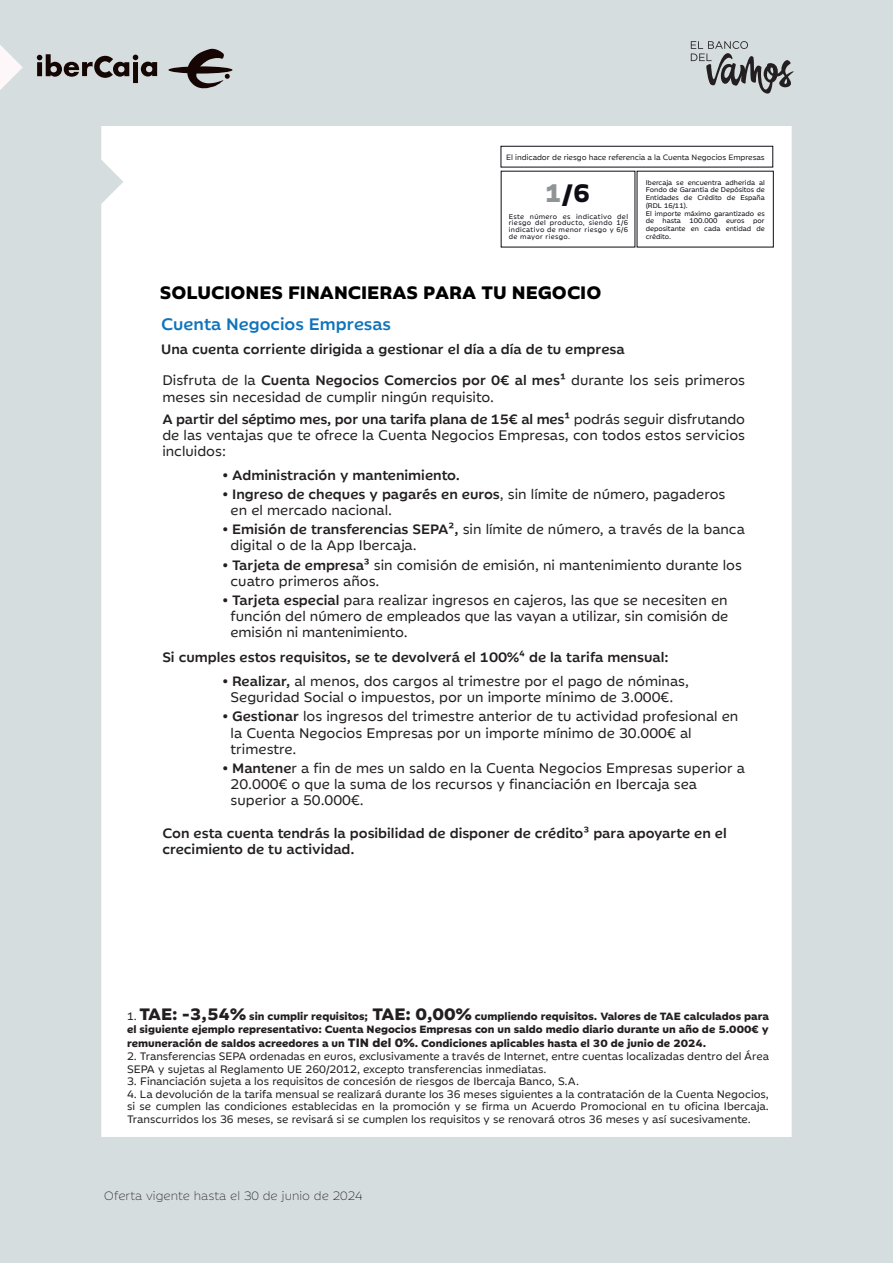
<style>
.page{position:relative;width:893px;height:1263px;background:#d6dddf}
.page>*{position:absolute;margin:0;border:0;box-sizing:border-box;transform-origin:0 0}
.t1{font:700 25.2px "Ibercaja";color:#0e0c15}
.t2{font:700 18px "Ibercaja";color:#000}
.t3{font:500 16.5px "Ibercaja";color:#1074bc}
.t4{font:13.5px/16.2px "Ibercaja";color:#231f20}
.t5{font:500 13.5px/16.2px "Ibercaja";color:#231f20}
.t6{font:300 12px "Ibercaja";color:#231f20}
.t7{font:10.5px/12.6px "Ibercaja";color:#231f20}
.t8{font:700 10.5px/12.6px "Ibercaja";color:#231f20}
.t9{font:7.5px "Ibercaja";letter-spacing:-.01em;color:#231f20}
.t10{font:6.6px/7.8px "Ibercaja";color:#0e0c15;text-align:justify}
.s1{color:#8f9497}
.s2{font-weight:500}
.s3{font-weight:400}
.s4{font-size:16.5px}
.s5{font-size:12px}
</style>
<div class="page">
<div style="left:101px;top:126px;width:691px;height:1011px;background:#fff"></div>
<div style="left:149px;top:349px;width:563px;height:33px;background:#fff"></div>
<div style="left:501px;top:171px;width:134px;height:76px;background:#fff"></div>
<div style="left:637px;top:171px;width:136px;height:76px;background:#fff"></div>
<div style="left:501px;top:146px;width:272px;height:21px;background:#fff"></div>
<svg style="left:168px;top:66px;width:64px;height:8px"></svg>
<svg style="left:187px;top:49px;width:43px;height:39px"></svg>
<svg style="left:37px;top:54px;width:120px;height:29px"></svg>
<svg style="left:0;top:45px;width:23px;height:45px"></svg>
<svg style="left:691px;top:41px;width:103px;height:53px"></svg>
<p class="t9" style="left:506px;top:151px;width:260px">El indicador de riesgo hace referencia a la Cuenta Negocios Empresas</p>
<h1 class="t1" style="left:544px;top:171px;width:48px"><span class="s1">1</span>/6</h1>
<p class="t10" style="left:509px;top:212px;width:121px;line-height:6.6px">Este número es indicativo del riesgo del producto, siendo 1/6 indicativo de menor riesgo y 6/6 de mayor riesgo.</p>
<p class="t10" style="left:646px;top:178px;width:121px;text-align:left">Ibercaja se encuentra adherida al<br>Fondo de Garantía de Depósitos de<br>Entidades de Crédito de España (RDL 16/11).<br>El importe máximo garantizado es de</p>
<p class="t10" style="left:663px;top:217px;width:20px">hasta</p>
<p class="t10" style="left:689px;top:217px;width:30px">100.000</p>
<p class="t10" style="left:726px;top:217px;width:20px">euros</p>
<p class="t10" style="left:646px;top:217px;width:121px;text-indent:108px">por depositante en cada entidad de crédito.</p>
<h2 class="t2" style="left:160px;top:277px;width:443px">SOLUCIONES FINANCIERAS PARA TU NEGOCIO</h2>
<p class="t3" style="left:161px;top:311px;width:231px">Cuenta Negocios Empresas</p>
<p class="t5" style="left:161px;top:340px;width:465px">Una cuenta corriente dirigida a gestionar el día a día de tu empresa</p>
<p class="t4" style="left:162px;top:371px;width:584px">Disfruta de la <span class="s2">Cuenta Negocios Comercios por 0€ al mes¹</span> durante los seis primeros meses sin necesidad de cumplir ningún requisito.</p>
<p class="t4" style="left:162px;top:410px;width:584px;text-align:justify"><span class="s2">A partir del séptimo mes, por una tarifa plana de 15€ al mes¹</span> podrás seguir disfrutando de las ventajas que te ofrece la Cuenta Negocios Empresas, con todos estos servicios incluidos:</p>
<p class="t5" style="left:222px;top:465px;width:239px"><span class="s3">•</span> Administración y mantenimiento.</p>
<p class="t4" style="left:231px;top:485px;width:496px;text-indent:-8px">• <span class="s2">Ingreso de cheques y pagarés en euros</span>, sin límite de número, pagaderos en el mercado nacional.</p>
<p class="t4" style="left:231px;top:520px;width:516px;text-indent:-8px">• <span class="s2">Emisión de transferencias SEPA²,</span> sin límite de número, a través de la banca digital o de la App Ibercaja.</p>
<p class="t4" style="left:231px;top:556px;width:513px;text-indent:-8px">• <span class="s2">Tarjeta de empresa³</span> sin comisión de emisión, ni mantenimiento durante los cuatro primeros años.</p>
<p class="t4" style="left:230px;top:591px;width:499px;text-align:justify;text-indent:-8px">• <span class="s2">Tarjeta especial</span> para realizar ingresos en cajeros, las que se necesiten en función del número de empleados que las vayan a utilizar, sin comisión de emisión ni mantenimiento.</p>
<p class="t5" style="left:162px;top:648px;width:508px">Si cumples estos requisitos, se te devolverá el 100%⁴ de la tarifa mensual:</p>
<p class="t4" style="left:222px;top:672px;width:468px;text-align:center">• <span class="s2">Realizar,</span> al menos, dos cargos al trimestre por el pago de nóminas,<br>Seguridad Social o impuestos, por un importe mínimo de 3.000€.</p>
<p class="t4" style="left:231px;top:707px;width:509px;text-indent:-8px">• <span class="s2">Gestionar</span> los ingresos del trimestre anterior de tu actividad profesional en la Cuenta Negocios Empresas por un importe mínimo de 30.000€ al trimestre.</p>
<p class="t4" style="left:231px;top:759px;width:516px;text-indent:-8px">• <span class="s2">Mantene</span>r a fin de mes un saldo en la Cuenta Negocios Empresas superior a<br>20.000€ o que la suma de los recursos y financiación en Ibercaja sea superior a 50.000€.</p>
<p class="t5" style="left:162px;top:824px;width:566px">Con esta cuenta tendrás la posibilidad de disponer de crédito³ para apoyarte en el crecimiento de tu actividad.</p>
<p class="t8" style="left:127px;top:1009px;width:643px"><span class="s3">1.</span> <span class="s4">TAE: -3,54%</span> sin cumplir requisitos; <span class="s4">TAE: 0,00%</span> cumpliendo requisitos. Valores de TAE calculados para el siguiente ejemplo representativo: Cuenta Negocios Empresas con un saldo medio diario durante un año de 5.000€ y</p>
<p class="t8" style="left:127px;top:1036px;width:581px">remuneración de saldos acreedores a un <span class="s5">TIN del 0%</span>. Condiciones aplicables hasta el 30 de junio de 2024.</p>
<p class="t7" style="left:127px;top:1049px;width:643px">2. Transferencias SEPA ordenadas en euros, exclusivamente a través de Internet, entre cuentas localizadas dentro del Área<br>SEPA y sujetas al Reglamento UE 260/2012, excepto transferencias inmediatas.</p>
<p class="t7" style="left:127px;top:1074px;width:454px">3. Financiación sujeta a los requisitos de concesión de riesgos de Ibercaja Banco, S.A.</p>
<p class="t7" style="left:127px;top:1087px;width:643px;text-align:justify">4. La devolución de la tarifa mensual se realizará durante los 36 meses siguientes a la contratación de la Cuenta Negocios, si se cumplen las condiciones establecidas en la promoción y se firma un Acuerdo Promocional en tu oficina Ibercaja.<br>Transcurridos los 36 meses, se revisará si se cumplen los requisitos y se renovará otros 36 meses y así sucesivamente.</p>
<p class="t6" style="left:104px;top:1186px;width:260px">Oferta vigente hasta el 30 de junio de 2024</p>
</div>
